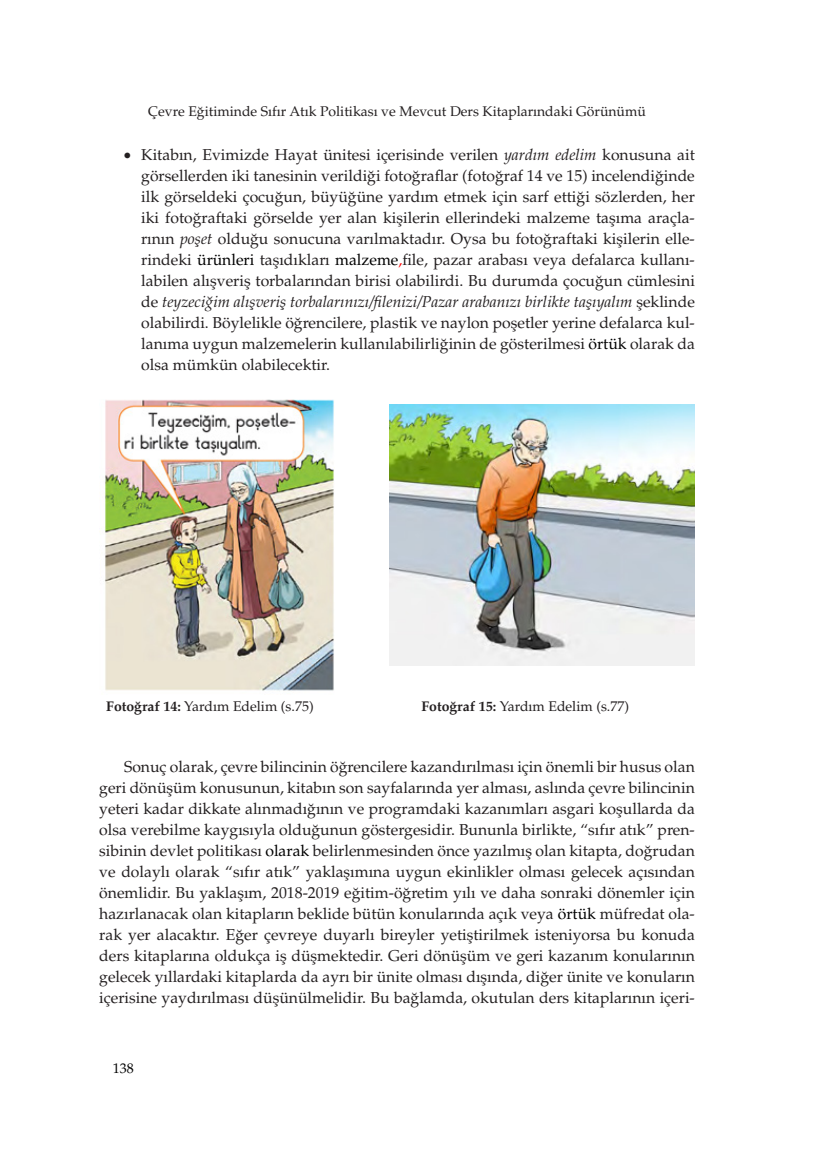
<style>
.page{position:relative;width:819px;height:1166px;background:#fff}
.page>*{position:absolute;margin:0;border:0;box-sizing:border-box;transform-origin:0 0}
.t1{font:15.75px/21px "Palatino";color:#231f20;text-align:justify}
.t2{font:14px "Palatino";color:#231f20}
.t3{font:14px "Palatino";color:#000}
.s1{font-style:italic}
.s2{color:#000}
.s3{color:#f00}
.s4{font-weight:700}
</style>
<div class="page">
<img style="left:105px;top:399px;width:229px;height:292px">
<img style="left:389px;top:404px;width:305px;height:262px">
<p class="t2" style="left:148px;top:103px;width:499px">Çevre Eğitiminde Sıfır Atık Politikası ve Mevcut Ders Kitaplarındaki Görünümü</p>
<p class="t1" style="left:141px;top:145px;width:555px;text-indent:-18px">• Kitabın, Evimizde Hayat ünitesi içerisinde verilen <span class="s1">yardım edelim</span> konusuna ait görsellerden iki tanesinin verildiği fotoğraflar (fotoğraf 14 ve 15) incelendiğinde ilk görseldeki çocuğun, büyüğüne yardım etmek için sarf ettiği sözlerden, her iki fotoğraftaki görselde yer alan kişilerin ellerindeki malzeme taşıma araçla&shy;rının <span class="s1">poşet</span> olduğu sonucuna varılmaktadır. Oysa bu fotoğraftaki kişilerin elle&shy;rindeki <span class="s2">ürünleri</span> taşıdıkları <span class="s2">malzeme</span><span class="s3">,</span>file, pazar arabası veya defalarca kullanı&shy;labilen alışveriş torbalarından birisi olabilirdi. Bu durumda çocuğun cümlesini de <span class="s1">teyzeciğim alışveriş torbalarınızı/filenizi/Pazar arabanızı birlikte taşıyalım</span> şeklinde olabilirdi. Böylelikle öğrencilere, plastik ve naylon poşetler yerine defalarca kul&shy;lanıma uygun malzemelerin kullanılabilirliğinin de gösterilmesi <span class="s2">örtük</span> olarak da olsa mümkün olabilecektir.</p>
<p class="t2" style="left:106px;top:697px;width:209px"><span class="s4">Fotoğraf 14:</span> Yardım Edelim (s.75)</p>
<p class="t2" style="left:421px;top:697px;width:209px"><span class="s4">Fotoğraf 15:</span> Yardım Edelim (s.77)</p>
<p class="t1" style="left:99px;top:757px;width:597px;text-indent:25px">Sonuç olarak, çevre bilincinin öğrencilere kazandırılması için önemli bir husus olan geri dönüşüm konusunun, kitabın son sayfalarında yer alması, aslında çevre bilincinin yeteri kadar dikkate alınmadığının ve programdaki kazanımları asgari koşullarda da olsa verebilme kaygısıyla olduğunun göstergesidir. Bununla birlikte, “sıfır atık” pren&shy;sibinin devlet politikası <span class="s2">olarak</span> belirlenmesinden önce yazılmış olan kitapta, doğrudan ve dolaylı olarak “sıfır atık” yaklaşımına uygun ekinlikler olması gelecek açısından önemlidir. Bu yaklaşım, 2018-2019 eğitim-öğretim yılı ve daha sonraki dönemler için hazırlanacak olan kitapların beklide bütün konularında açık veya <span class="s2">örtük</span> müfredat ola&shy;rak yer alacaktır. Eğer çevreye duyarlı bireyler yetiştirilmek isteniyorsa bu konuda ders kitaplarına oldukça iş düşmektedir. Geri dönüşüm ve geri kazanım konularının gelecek yıllardaki kitaplarda da ayrı bir ünite olması dışında, diğer ünite ve konuların içerisine yaydırılması düşünülmelidir. Bu bağlamda, okutulan ders kitaplarının içeri-</p>
<p class="t3" style="left:113px;top:1060px;width:22px">138</p>
</div>
